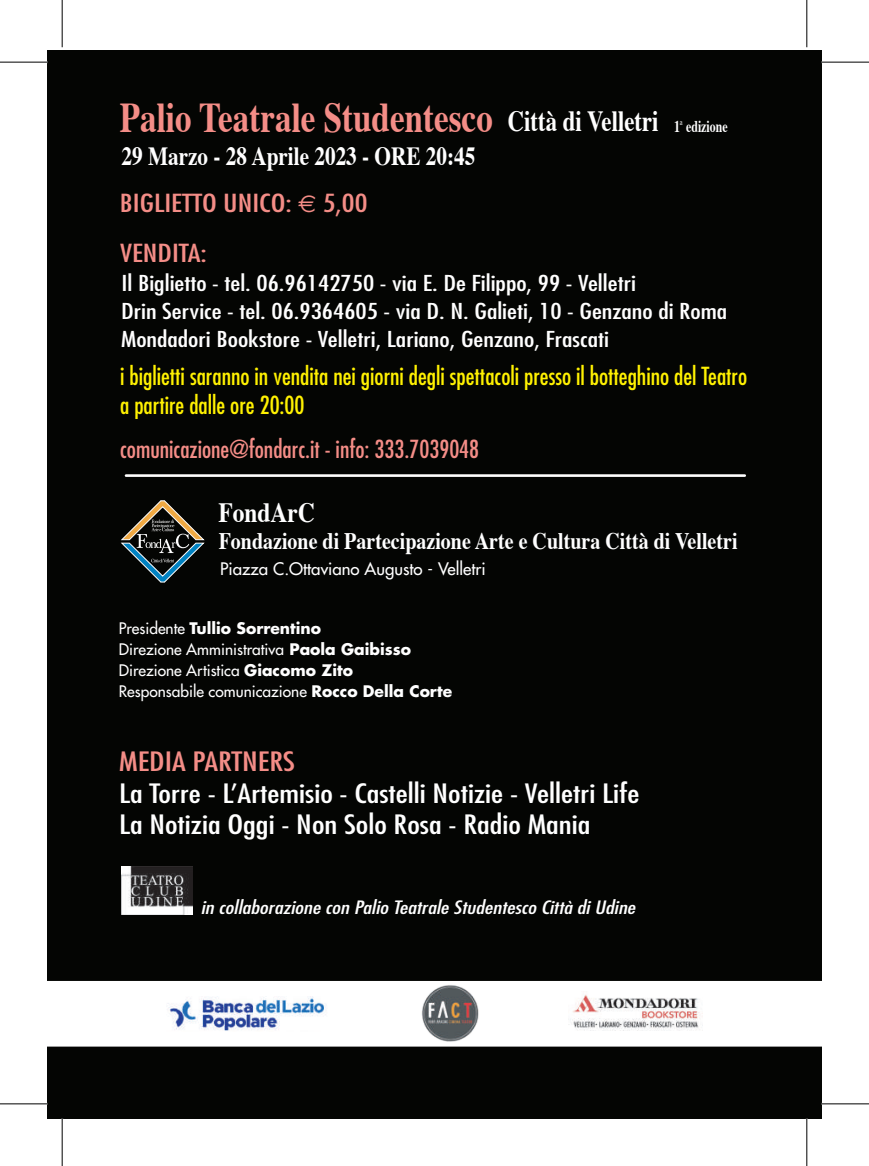
<style>
.page{position:relative;width:869px;height:1166px;background:#fff}
.page>*{position:absolute;margin:0;border:0;box-sizing:border-box;transform-origin:0 0}
.t1{font:700 42.35px "Times";color:#f48d87;scale:.78 1}
.t2{font:700 27.82px "Times";color:#fff;scale:.84 1}
.t3{font:700 26.07px "Times";color:#fff;scale:.81 1}
.t4{font:condensed 25.9px/31.2px "Futura";color:#fff;scale:1.28 1}
.t5{font:condensed 25.9px "Futura";color:#f48d87;scale:1.28 1}
.t6{font:condensed 24.32px/29.1px "Futura";color:#fff101}
.t7{font:condensed 24.32px "Futura";color:#f48d87}
.t8{font:condensed 24.32px "Futura";color:#f48d87;scale:1.28 1}
.t9{font:700 23.62px "Times";color:#fff;scale:.84 1}
.t10{font:condensed 21.35px "Futura";color:#fff;scale:1.28 1}
.t11{font:italic condensed 18.03px "Futura";color:#fff;scale:1.28 1}
.t12{font:16.8px "Futura";color:#fff}
.t13{font:700 16.45px "Times";color:#fff;scale:.72 1}
.t14{font:15.58px/21px "Futura";color:#fff}
.s1{font-size:29.22px;color:#fff}
.s2{font-family:"Euro Sans";font-stretch:normal}
.s3{font-weight:700}
</style>
<div class="page">
<div style="left:47px;top:50px;width:774px;height:1069px;background:#040503"></div>
<div style="left:47px;top:981px;width:774px;height:66px;background:#fff"></div>
<img style="left:420px;top:984px;width:59px;height:58px">
<img style="left:568px;top:992px;width:134px;height:39px">
<img style="left:166px;top:996px;width:163px;height:35px">
<img style="left:121px;top:866px;width:71px;height:48px">
<hr style="left:126px;top:474px;width:618px;height:3px;background:#fff">
<svg style="left:120px;top:500px;width:84px;height:83px"></svg>
<hr style="left:0;top:62px;width:47px;height:1px;background:#000">
<hr style="left:821px;top:62px;width:47px;height:1px;background:#000">
<hr style="left:0;top:1104px;width:47px;height:1px;background:#000">
<hr style="left:821px;top:1104px;width:47px;height:1px;background:#000">
<hr style="left:62px;top:0;width:1px;height:47px;background:#000">
<hr style="left:62px;top:1119px;width:1px;height:47px;background:#000">
<hr style="left:806px;top:0;width:1px;height:47px;background:#000">
<hr style="left:806px;top:1119px;width:1px;height:47px;background:#000">
<h1 class="t1" style="left:120px;top:78px;width:692px">Palio Teatrale Studentesco <span class="s1">Città di Velletri</span></h1>
<p class="t3" style="left:122px;top:131px;width:438px">29 Marzo - 28 Aprile 2023 - ORE 20:45</p>
<p class="t8" style="left:120px;top:188px;width:195px">BIGLIETTO UNICO: <span class="s2">€</span> 5,00</p>
<p class="t8" style="left:120px;top:238px;width:69px">VENDITA:</p>
<p class="t10" style="left:121px;top:270px;width:403px">Il Biglietto - tel. 06.96142750 - via E. De Filippo, 99 - Velletri</p>
<p class="t13" style="left:674px;top:110px;width:76px"><sup>a</sup>1 edizione</p>
<p class="t10" style="left:121px;top:298px;width:475px">Drin Service - tel. 06.9364605 - via D. N. Galieti, 10 - Genzano di Roma</p>
<p class="t10" style="left:121px;top:326px;width:382px">Mondadori Bookstore - Velletri, Lariano, Genzano, Frascati</p>
<p class="t6" style="left:120px;top:361px;width:628px">i biglietti saranno in vendita nei giorni degli spettacoli presso il botteghino del Teatro a partire dalle ore 20:00</p>
<p class="t7" style="left:120px;top:433px;width:360px">comunicazione@fondarc.it - info: 333.7039048</p>
<h2 class="t2" style="left:218px;top:486px;width:116px">FondArC</h2>
<p class="t12" style="left:220px;top:557px;width:267px">Piazza C.Ottaviano Augusto - Velletri</p>
<p class="t9" style="left:219px;top:518px;width:619px">Fondazione di Partecipazione Arte e Cultura Città di Velletri</p>
<p class="t14" style="left:119px;top:618px;width:335px">Presidente <span class="s3">Tullio Sorrentino<br></span>Direzione Amministrativa <span class="s3">Paola Gaibisso </span>Direzione Artistica <span class="s3">Giacomo Zito<br></span>Responsabile comunicazione <span class="s3">Rocco Della Corte</span></p>
<p class="t5" style="left:119px;top:746px;width:139px">MEDIA PARTNERS</p>
<p class="t4" style="left:119px;top:778px;width:408px">La Torre - L’Artemisio - Castelli Notizie - Velletri Life<br>La Notizia Oggi - Non Solo Rosa - Radio Mania</p>
<p class="t11" style="left:201px;top:896px;width:341px">in collaborazione con Palio Teatrale Studentesco Città di Udine</p>
</div>
